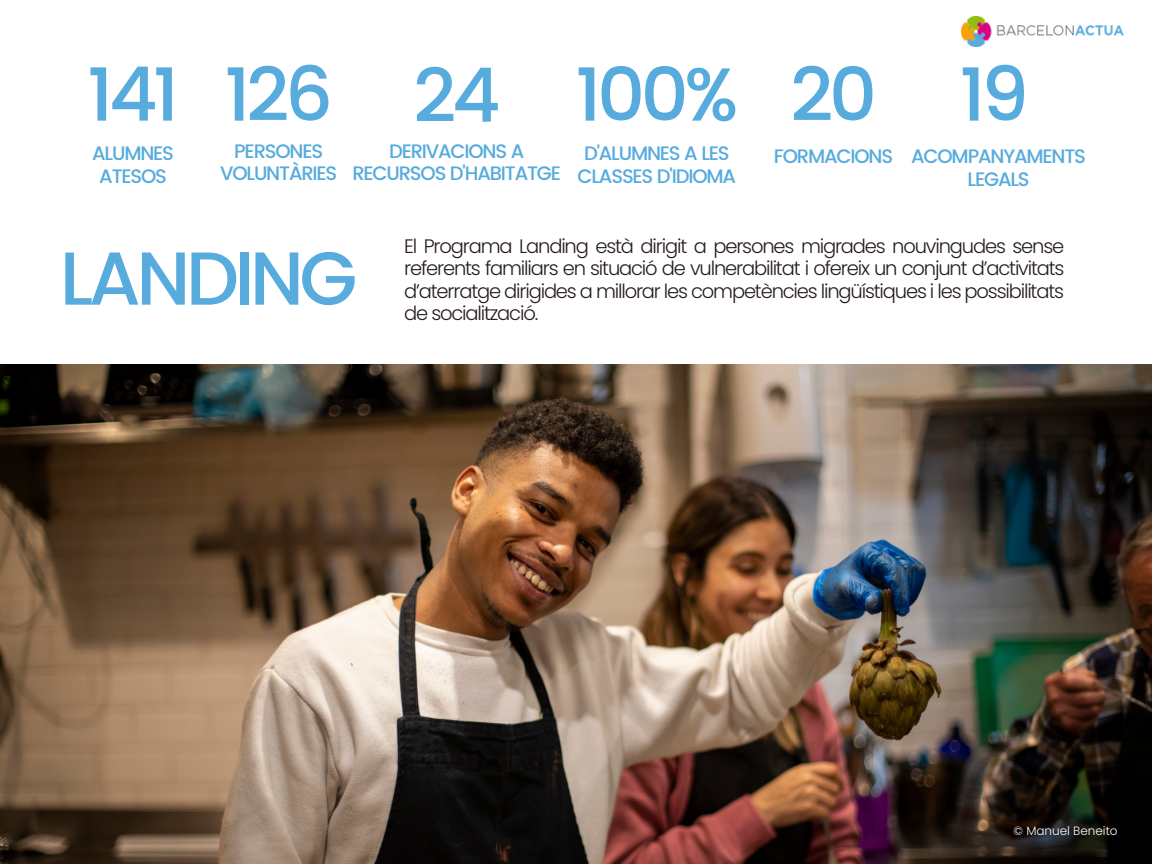
<style>
.page{position:relative;width:1152px;height:864px;background:#fff}
.page>*{position:absolute;margin:0;border:0;box-sizing:border-box;transform-origin:0 0}
.t1{font:500 75px "Poppins";letter-spacing:-.06em;color:#57abdd}
.t2{font:300 19.5px/22.5px "Poppins";letter-spacing:-.06em;color:#261d1b;text-align:justify}
.t3{font:500 19.5px/22.5px "Poppins";letter-spacing:-.06em;color:#57abdd;text-align:center}
.t4{font:300 12px "Poppins";color:#fff}
</style>
<div class="page">
<img style="left:0;top:364px;width:1152px;height:500px">
<img style="left:961px;top:17px;width:162px;height:30px">
<p class="t1" style="left:87px;top:51px;width:94px">141</p>
<p class="t3" style="left:92px;top:142px;width:83px">ALUMNES<br>ATESOS</p>
<p class="t1" style="left:224px;top:51px;width:110px">126</p>
<p class="t1" style="left:413px;top:52px;width:89px">24</p>
<p class="t1" style="left:575px;top:51px;width:165px">100%</p>
<p class="t1" style="left:790px;top:51px;width:88px">20</p>
<p class="t1" style="left:959px;top:51px;width:71px">19</p>
<p class="t3" style="left:220px;top:140px;width:119px">PERSONES<br>VOLUNTÀRIES</p>
<p class="t3" style="left:578px;top:142px;width:160px">D'ALUMNES A LES<br>CLASSES D'IDIOMA</p>
<p class="t3" style="left:352px;top:140px;width:210px">DERIVACIONS A<br>RECURSOS D'HABITATGE</p>
<p class="t3" style="left:911px;top:145px;width:176px">ACOMPANYAMENTS<br>LEGALS</p>
<p class="t3" style="left:774px;top:145px;width:121px">FORMACIONS</p>
<p class="t1" style="left:60px;top:235px;width:299px">LANDING</p>
<p class="t2" style="left:404px;top:235px;width:662px">El Programa Landing està dirigit a persones migrades nouvingudes sense referents familiars en situació de vulnerabilitat i ofereix un conjunt d’activitats d’aterratge dirigides a millorar les competències lingüístiques i les possibilitats de socialització.</p>
<p class="t4" style="left:1014px;top:822px;width:106px">© Manuel Beneito</p>
</div>
